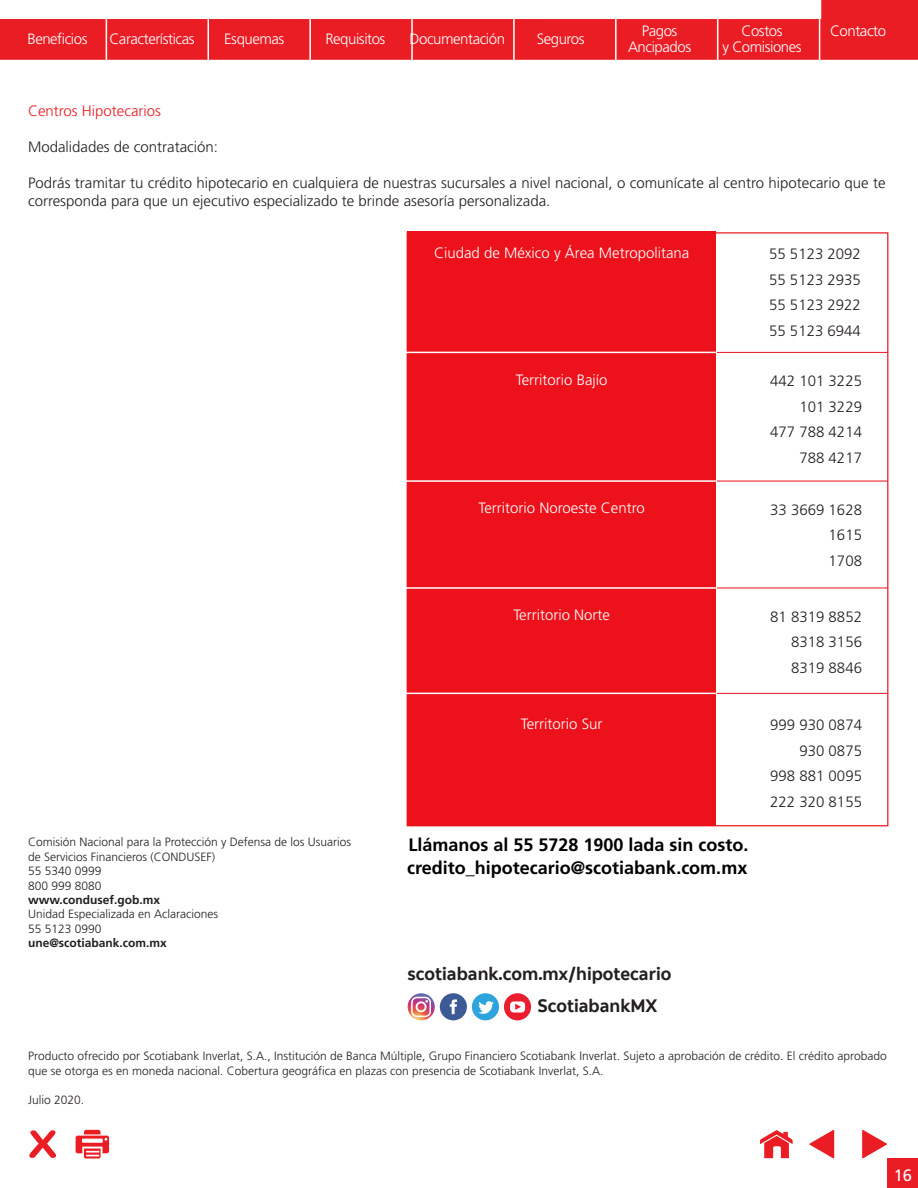
<style>
.page{position:relative;width:918px;height:1188px;background:#fff}
.page>*{position:absolute;margin:0;border:0;box-sizing:border-box;transform-origin:0 0}
.t1{font:700 18px/22.8px "Frutiger";color:#000}
.t2{font:700 18px/32.4px "Scotia";color:#231f20}
.t3{font:16.5px "Frutiger";color:#fff}
.t4{font:300 15px/25.5px "Frutiger";color:#231f20;text-align:justify}
.t5{font:300 15px/15.1px "Frutiger";letter-spacing:-.03em;color:#fff;text-align:center}
.t6{font:300 15px "Frutiger";color:#fff}
.t7{font:300 15px "Frutiger";color:#ea1c24}
.t8{font:300 12px/14.4px "Frutiger";color:#231f20}
.t9{font:700 12px "Frutiger";color:#231f20}
</style>
<div class="page">
<svg style="left:0;top:0;width:918px;height:60px;fill:#ea1c24"></svg>
<svg style="left:862px;top:1130px;width:25px;height:28px"></svg>
<svg style="left:809px;top:1130px;width:25px;height:28px"></svg>
<svg style="left:29px;top:1130px;width:27px;height:28px"></svg>
<div style="left:888px;top:1158px;width:30px;height:30px;background:#ea1c24"></div>
<svg style="left:759px;top:1130px;width:34px;height:28px"></svg>
<svg style="left:76px;top:1130px;width:33px;height:29px"></svg>
<hr style="left:106px;top:0;width:1px;height:63px;background:#fff">
<hr style="left:208px;top:0;width:1px;height:63px;background:#fff">
<hr style="left:309px;top:0;width:2px;height:63px;background:#fff">
<hr style="left:411px;top:0;width:2px;height:63px;background:#fff">
<hr style="left:513px;top:0;width:2px;height:63px;background:#fff">
<hr style="left:615px;top:0;width:2px;height:63px;background:#fff">
<hr style="left:717px;top:0;width:1px;height:63px;background:#fff">
<hr style="left:819px;top:0;width:1px;height:63px;background:#fff">
<div style="left:504px;top:993px;width:27px;height:27px;background:#ea1e2e;border-radius:50%"></div>
<div style="left:440px;top:993px;width:27px;height:27px;background:#3c5b96;border-radius:50%"></div>
<div style="left:472px;top:993px;width:27px;height:27px;background:#2ea4dc;border-radius:50%"></div>
<svg style="left:408px;top:993px;width:27px;height:27px"></svg>
<svg style="left:411px;top:997px;width:20px;height:20px"></svg>
<svg style="left:450px;top:999px;width:7px;height:15px"></svg>
<svg style="left:478px;top:1001px;width:16px;height:13px"></svg>
<svg style="left:510px;top:1001px;width:15px;height:12px"></svg>
<div style="left:407px;top:231px;width:309px;height:595px;background:#ec111a"></div>
<hr style="left:402px;top:352px;width:314px;height:1px;background:#fff">
<hr style="left:717px;top:352px;width:171px;height:1px;background:#ec111a">
<hr style="left:402px;top:480px;width:314px;height:2px;background:#fff">
<hr style="left:717px;top:481px;width:171px;height:1px;background:#ec111a">
<hr style="left:402px;top:587px;width:314px;height:2px;background:#fff">
<hr style="left:717px;top:588px;width:171px;height:1px;background:#ec111a">
<hr style="left:402px;top:693px;width:314px;height:1px;background:#fff">
<hr style="left:717px;top:693px;width:171px;height:1px;background:#ec111a">
<p class="t5" style="left:27px;top:31px;width:62px">Beneficios</p>
<p class="t5" style="left:109px;top:31px;width:87px">Características</p>
<p class="t5" style="left:224px;top:31px;width:62px">Esquemas</p>
<p class="t5" style="left:325px;top:31px;width:62px">Requisitos</p>
<p class="t5" style="left:410px;top:31px;width:97px">Documentación</p>
<p class="t5" style="left:537px;top:31px;width:49px">Seguros</p>
<p class="t5" style="left:628px;top:24px;width:65px">Pagos<br>Ancipados</p>
<p class="t5" style="left:722px;top:24px;width:81px">Costos<br>y Comisiones</p>
<p class="t5" style="left:830px;top:24px;width:58px">Contacto</p>
<p class="t7" style="left:28px;top:102px;width:135px">Centros Hipotecarios</p>
<p class="t4" style="left:28px;top:134px;width:192px">Modalidades de contratación:</p>
<p class="t4" style="left:28px;top:174px;width:859px;line-height:18px">Podrás tramitar tu crédito hipotecario en cualquiera de nuestras sucursales a nivel nacional, o comunícate al centro hipotecario que te corresponda para que un ejecutivo especializado te brinde asesoría personalizada.</p>
<p class="t6" style="left:434px;top:244px;width:257px">Ciudad de México y Área Metropolitana</p>
<p class="t4" style="left:769px;top:241px;width:93px">55 5123 2092<br>55 5123 2935<br>55 5123 2922<br>55 5123 6944</p>
<p class="t6" style="left:516px;top:371px;width:93px">Territorio Bajío</p>
<p class="t4" style="left:770px;top:368px;width:93px;text-align:right">442 101 3225<br>101 3229<br>477 788 4214<br>788 4217</p>
<p class="t6" style="left:479px;top:500px;width:168px">Territorio Noroeste Centro</p>
<p class="t4" style="left:829px;top:497px;width:35px;text-indent:-58px">33 3669 1628<br>1615<br>1708</p>
<p class="t8" style="left:28px;top:835px;width:325px">Comisión Nacional para la Protección y Defensa de los Usuarios de Servicios Financieros (CONDUSEF)<br>55 5340 0999<br>800 999 8080</p>
<p class="t9" style="left:28px;top:893px;width:134px">www.condusef.gob.mx</p>
<p class="t8" style="left:28px;top:907px;width:192px">Unidad Especializada en Aclaraciones<br>55 5123 0990</p>
<p class="t9" style="left:28px;top:936px;width:140px">une@scotiabank.com.mx</p>
<p class="t6" style="left:513px;top:607px;width:98px">Territorio Norte</p>
<p class="t4" style="left:791px;top:604px;width:72px;text-indent:-21px">81 8319 8852<br>8318 3156<br>8319 8846</p>
<p class="t6" style="left:521px;top:715px;width:83px">Territorio Sur</p>
<p class="t4" style="left:770px;top:712px;width:93px;text-align:right">999 930 0874<br>930 0875<br>998 881 0095<br>222 320 8155</p>
<h1 class="t1" style="left:407px;top:833px;width:343px">Llámanos al 55 5728 1900 lada sin costo. credito_hipotecario@scotiabank.com.mx</h1>
<h1 class="t2" style="left:537px;top:958px;width:136px;text-indent:-130px">scotiabank.com.mx/hipotecario<br>ScotiabankMX</h1>
<p class="t8" style="left:28px;top:1049px;width:860px">Producto ofrecido por Scotiabank Inverlat, S.A., Institución de Banca Múltiple, Grupo Financiero Scotiabank Inverlat. Sujeto a aprobación de crédito. El crédito aprobado que se otorga es en moneda nacional. Cobertura geográfica en plazas con presencia de Scotiabank Inverlat, S.A.</p>
<p class="t8" style="left:28px;top:1092px;width:58px">Julio 2020.</p>
<h2 class="t3" style="left:894px;top:1166px;width:20px">16</h2>
</div>
